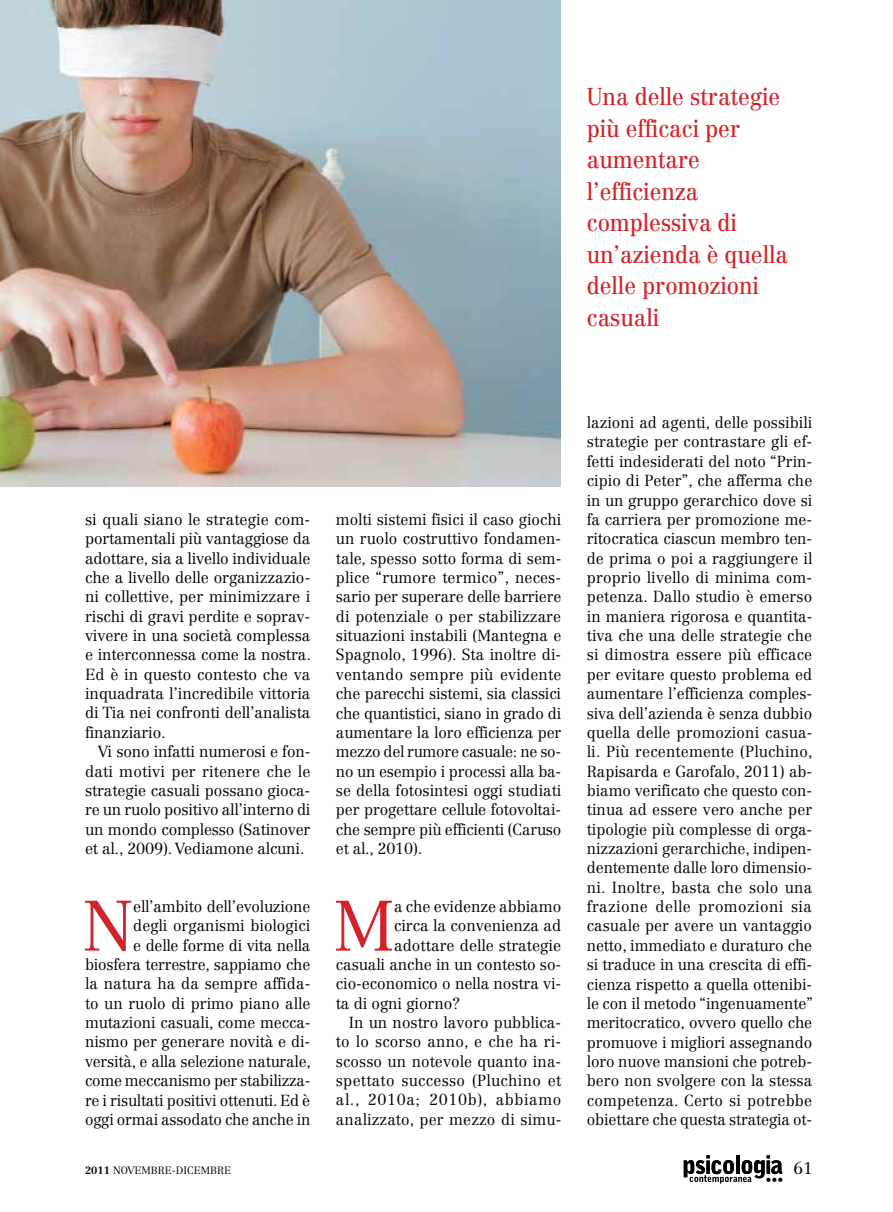
<style>
.page{position:relative;width:893px;height:1212px;background:#fff}
.page>*{position:absolute;margin:0;border:0;box-sizing:border-box;transform-origin:0 0}
.t1{font:300 70.05px "Centennial LT Std";color:#d2232a}
.t2{font:24px/31.5px "Centennial LT Std";letter-spacing:-.005em;color:#d2232a;scale:.92 1}
.t3{font:300 16.5px "Centennial LT Std";color:#000}
.t4{font:300 15.75px/19.4px "Centennial LT Std";letter-spacing:-.005em;color:#000;text-align:justify}
.t5{font:300 15.75px "Centennial LT Std";letter-spacing:.04em;color:#000}
.t6{font:300 10.5px "Centennial LT Std";color:#000}
.s1{font-weight:700}
</style>
<div class="page">
<svg style="left:684px;top:1155px;width:98px;height:28px"></svg>
<img style="left:0;top:0;width:560px;height:486px">
<h2 class="t2" style="left:587px;top:81px;width:220px">Una delle strategie più efficaci per aumentare l’efficienza complessiva di un’azienda è quella delle promozioni casuali</h2>
<p class="t4" style="left:85px;top:510px;width:227px">si quali siano le strategie com&shy;portamentali più vantaggiose da adottare, sia a livello individuale che a livello delle organizzazio&shy;ni collettive, per minimizzare i rischi di gravi perdite e soprav&shy;vivere in una società complessa e interconnessa come la nostra.<br>Ed è in questo contesto che va inquadrata l’incredibile vittoria di Tia nei confronti dell’analista finanziario.</p>
<p class="t4" style="left:85px;top:742px;width:227px;text-indent:13px">Vi sono infatti numerosi e fon&shy;dati motivi per ritenere che le strategie casuali possano gioca&shy;re un ruolo positivo all’interno di un mondo complesso (Satinover et al., 2009). Vediamone alcuni.</p>
<p class="t4" style="left:85px;top:897px;width:227px;text-align:right">ell’ambito dell’evoluzione<br>degli organismi biologici<br>e delle forme di vita nella biosfera terrestre, sappiamo che la natura ha da sempre affida&shy;to un ruolo di primo piano alle mutazioni casuali, come mecca&shy;nismo per generare novità e di&shy;versità, e alla selezione naturale, come meccanismo per stabilizza&shy;re i risultati positivi ottenuti. Ed è oggi ormai assodato che anche in</p>
<h1 class="t1" style="left:83px;top:884px;width:48px">N</h1>
<p class="t4" style="left:336px;top:510px;width:227px">molti sistemi fisici il caso giochi un ruolo costruttivo fondamen&shy;tale, spesso sotto forma di sem&shy;plice “rumore termico”, neces&shy;sario per superare delle barriere di potenziale o per stabilizzare situazioni instabili (Mantegna e Spagnolo, 1996). Sta inoltre di&shy;ventando sempre più evidente che parecchi sistemi, sia classici che quantistici, siano in grado di aumentare la loro efficienza per mezzo del rumore casuale: ne so&shy;no un esempio i processi alla ba&shy;se della fotosintesi oggi studiati per progettare cellule fotovoltai&shy;che sempre più efficienti (Caruso et al., 2010).</p>
<h1 class="t1" style="left:333px;top:884px;width:57px">M</h1>
<p class="t4" style="left:394px;top:897px;width:169px">a che evidenze abbiamo</p>
<p class="t4" style="left:394px;top:916px;width:169px">circa la convenienza ad</p>
<p class="t4" style="left:394px;top:935px;width:169px">adottare delle strategie</p>
<p class="t4" style="left:336px;top:955px;width:227px">casuali anche in un contesto so-</p>
<p class="t4" style="left:336px;top:974px;width:227px">cio-economico o nella nostra vi-</p>
<p class="t4" style="left:336px;top:993px;width:126px">ta di ogni giorno?</p>
<p class="t4" style="left:349px;top:1013px;width:214px">In un nostro lavoro pubblica-</p>
<p class="t4" style="left:336px;top:1032px;width:227px">to lo scorso anno, e che ha ri-</p>
<p class="t4" style="left:336px;top:1051px;width:227px">scosso un notevole quanto ina-</p>
<p class="t4" style="left:336px;top:1071px;width:227px">spettato successo (Pluchino et</p>
<p class="t5" style="left:336px;top:1090px;width:227px">al., 2010a; 2010b), abbiamo</p>
<p class="t4" style="left:336px;top:1110px;width:227px">analizzato, per mezzo di simu-</p>
<p class="t4" style="left:587px;top:413px;width:228px">lazioni ad agenti, delle possibili strategie per contrastare gli ef&shy;fetti indesiderati del noto “Prin&shy;cipio di Peter”, che afferma che in un gruppo gerarchico dove si fa carriera per promozione me&shy;ritocratica ciascun membro ten&shy;de prima o poi a raggiungere il proprio livello di minima com&shy;petenza. Dallo studio è emerso in maniera rigorosa e quantita&shy;tiva che una delle strategie che si dimostra essere più efficace per evitare questo problema ed aumentare l’efficienza comples&shy;siva dell’azienda è senza dubbio quella delle promozioni casua&shy;li. Più recentemente (Pluchino, Rapisarda e Garofalo, 2011) ab&shy;biamo verificato che questo con&shy;tinua ad essere vero anche per tipologie più complesse di orga&shy;nizzazioni gerarchiche, indipen&shy;dentemente dalle loro dimensio&shy;ni. Inoltre, basta che solo una frazione delle promozioni sia casuale per avere un vantaggio netto, immediato e duraturo che si traduce in una crescita di effi&shy;cienza rispetto a quella ottenibi&shy;le con il metodo “ingenuamente” meritocratico, ovvero quello che promuove i migliori assegnando loro nuove mansioni che potreb&shy;bero non svolgere con la stessa competenza. Certo si potrebbe obiettare che questa strategia ot-</p>
<p class="t6" style="left:85px;top:1163px;width:147px"><span class="s1">2011</span> novembre-dicembre</p>
<p class="t3" style="left:793px;top:1158px;width:21px">61</p>
</div>
